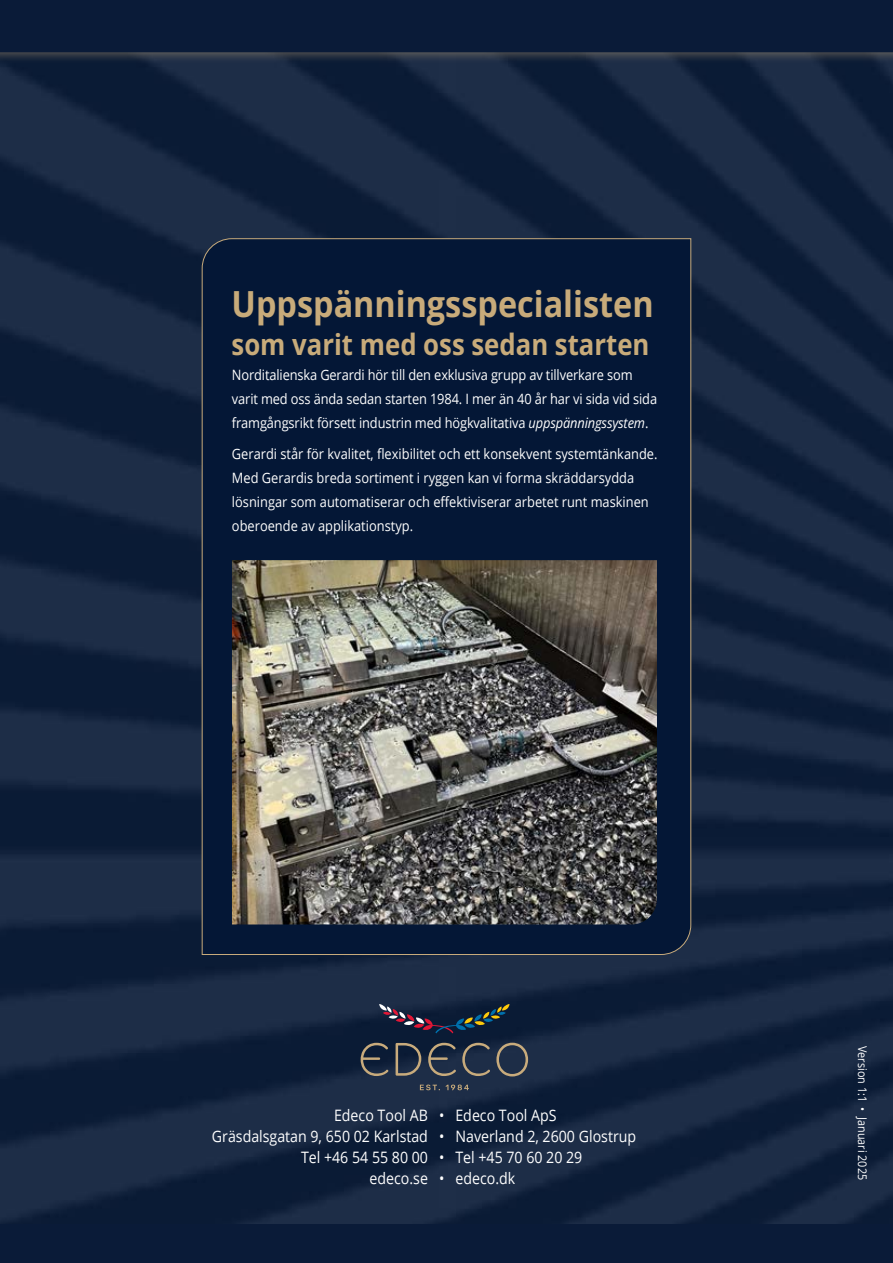
<style>
.page{position:relative;width:893px;height:1263px;background:#fff}
.page>*{position:absolute;margin:0;border:0;box-sizing:border-box;transform-origin:0 0}
.miller_vänsterrutan{font:700 36px "Open Sans";color:#c8ab7a;scale:.9 1}
.miller_vänsterrutan-2{font:700 29.25px "Open Sans";color:#c8ab7a;scale:.88 1}
.Brödtext{font:15.75px/21px "Open Sans";color:#fff;text-align:right;scale:.9 1}
.t1{font:14.25px/24px "Open Sans";color:#fff;scale:.9 1}
.Brödtext-2{font:12px "Open Sans";color:#fff;scale:.9 1}
.s1{font-style:italic}
</style>
<div class="page">
<img style="left:0;top:183px;width:893px;height:1041px">
<div style="left:0;top:0;width:893px;height:183px;background:#c8ab7c;opacity:.65"></div>
<svg style="left:0;top:0;width:893px;height:171px;fill:#0a1b38"></svg>
<div style="left:202px;top:238px;width:489px;height:717px;background:#041736"></div>
<div style="left:0;top:1224px;width:893px;height:39px;background:#0a1b38"></div>
<img style="left:232px;top:560px;width:425px;height:364px">
<svg style="left:420px;top:1084px;width:20px;height:6px"></svg>
<svg style="left:446px;top:1084px;width:23px;height:6px"></svg>
<svg style="left:379px;top:1004px;width:131px;height:29px"></svg>
<svg style="left:361px;top:1043px;width:27px;height:33px"></svg>
<svg style="left:396px;top:1043px;width:25px;height:33px"></svg>
<svg style="left:428px;top:1043px;width:28px;height:33px"></svg>
<svg style="left:462px;top:1043px;width:28px;height:33px"></svg>
<svg style="left:496px;top:1043px;width:32px;height:33px"></svg>
<p class="miller_vänsterrutan" style="left:232px;top:279px;width:470px">Uppspänningsspecialisten</p>
<p class="miller_vänsterrutan-2" style="left:232px;top:324px;width:476px">som varit med oss sedan starten</p>
<p class="t1" style="left:232px;top:363px;width:474px">Norditalienska Gerardi hör till den exklusiva grupp av tillverkare som varit med oss ända sedan starten 1984. I mer än 40 år har vi sida vid sida framgångsrikt försett industrin med högkvalitativa <span class="s1">uppspänningssystem</span>.</p>
<p class="t1" style="left:232px;top:441px;width:474px">Gerardi står för kvalitet, flexibilitet och ett konsekvent systemtänkande.<br>Med Gerardis breda sortiment i ryggen kan vi forma skräddarsydda lösningar som automatiserar och effektiviserar arbetet runt maskinen oberoende av applikationstyp.</p>
<p class="Brödtext" style="left:334px;top:1104px;width:124px">Edeco Tool AB •</p>
<p class="Brödtext" style="left:212px;top:1125px;width:260px">Gräsdalsgatan 9, 650 02 Karlstad •</p>
<p class="Brödtext" style="left:301px;top:1146px;width:161px">Tel +46 54 55 80 00 • edeco.se •</p>
<p class="Brödtext" style="left:455px;top:1104px;width:114px">Edeco Tool ApS</p>
<p class="Brödtext" style="left:455px;top:1125px;width:202px">Naverland 2, 2600 Glostrup</p>
<p class="Brödtext" style="left:455px;top:1146px;width:143px;text-align:left">Tel +45 70 60 20 29 edeco.dk</p>
<p class="Brödtext-2" style="left:871px;top:1046px;width:150px;rotate:90deg">Version 1:1 • Januari 2025</p>
</div>
